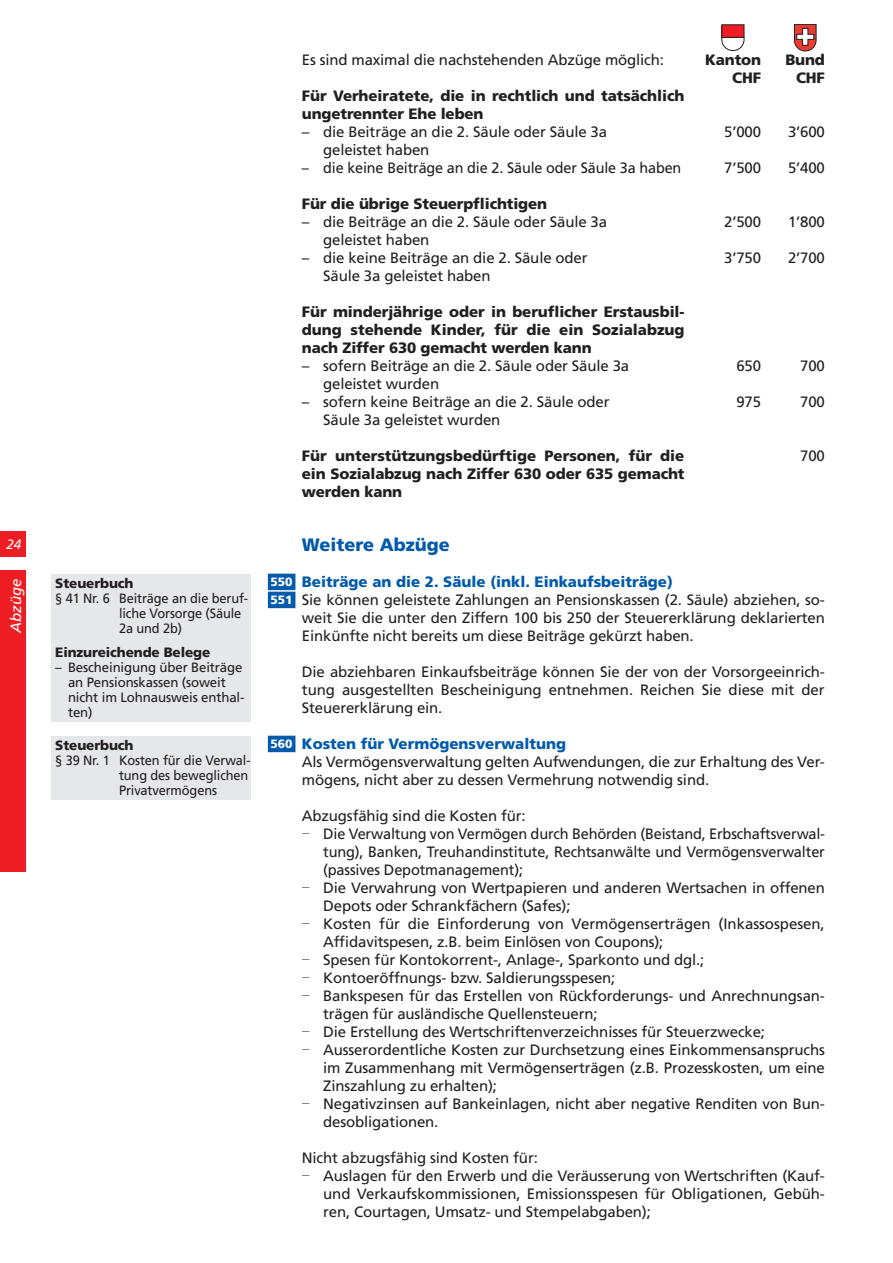
<style>
.page{position:relative;width:893px;height:1263px;background:#fff}
.page>*{position:absolute;margin:0;border:0;box-sizing:border-box;transform-origin:0 0}
.t1{font:900 18px "Frutiger LT Com";color:#015aaa}
.t2{font:15px/18px "Frutiger LT Com";letter-spacing:-.01em;color:#231f20}
.t3{font:900 15px/18px "Frutiger LT Com";letter-spacing:-.01em;color:#231f20;text-align:right}
.t4{font:900 15px "Frutiger LT Com";color:#015aaa}
.t5{font:15px "Frutiger LT Com";letter-spacing:-.01em;color:#231f20;scale:.96 1}
.t6{font:italic 15px "Frutiger LT Com";color:#fff}
.t7{font:13.5px/15px "Frutiger LT Com";letter-spacing:-.01em;color:#231f20;scale:.95 1}
.t8{font:13.5px/15px "Frutiger LT Com";letter-spacing:-.01em;color:#231f20}
.t9{font:900 13.5px "Frutiger LT Com";letter-spacing:-.01em;color:#231f20}
.t10{font:italic 13.5px "Frutiger LT Com";color:#fff}
.t11{font:900 12px/18px "Frutiger LT Com";color:#fff}
.s1{font-family:"Myriad Pro";font-weight:300;font-size:13.5px}
</style>
<div class="page">
<div style="left:0;top:531px;width:26px;height:26px;background:#ee1d23"></div>
<div style="left:0;top:570px;width:26px;height:302px;background:#ee1d23"></div>
<svg style="left:721px;top:37px;width:23px;height:14px"></svg>
<div style="left:722px;top:25px;width:22px;height:12px;background:#ee1d23"></div>
<div style="left:722px;top:25px;width:22px;height:13px;border:1px solid #231f20"></div>
<svg style="left:794px;top:24px;width:22px;height:27px"></svg>
<div style="left:268px;top:574px;width:27px;height:16px;background:#015aaa"></div>
<div style="left:268px;top:592px;width:27px;height:16px;background:#015aaa"></div>
<div style="left:51px;top:574px;width:200px;height:147px;background:#e6e7e9"></div>
<div style="left:268px;top:736px;width:27px;height:16px;background:#015aaa"></div>
<div style="left:51px;top:736px;width:200px;height:64px;background:#e6e7e9"></div>
<p class="t10" style="left:6px;top:537px;width:16px">24</p>
<p class="t6" style="left:7px;top:632px;width:56px;rotate:-90deg">Abzüge</p>
<p class="t2" style="left:302px;top:51px;width:364px">Es sind maximal die nachstehenden Abzüge möglich:</p>
<p class="t3" style="left:705px;top:50px;width:57px">Kanton<br>CHF</p>
<p class="t3" style="left:785px;top:50px;width:41px">Bund<br>CHF</p>
<p class="t3" style="left:302px;top:86px;width:384px;text-align:left">Für Verheiratete, die in rechtlich und tatsächlich ungetrennter Ehe leben</p>
<p class="t2" style="left:323px;top:123px;width:285px;text-indent:-21px">– die Beiträge an die 2. Säule oder Säule 3a geleistet haben</p>
<p class="t2" style="left:724px;top:123px;width:38px">5’000</p>
<p class="t2" style="left:788px;top:123px;width:38px">3’600</p>
<p class="t5" style="left:302px;top:159px;width:397px">– die keine Beiträge an die 2. Säule oder Säule 3a haben</p>
<p class="t2" style="left:724px;top:159px;width:38px">7’500</p>
<p class="t2" style="left:788px;top:159px;width:38px">5’400</p>
<p class="t3" style="left:302px;top:194px;width:247px">Für die übrige Steuerpflichtigen</p>
<p class="t2" style="left:323px;top:213px;width:285px;text-indent:-21px">– die Beiträge an die 2. Säule oder Säule 3a geleistet haben</p>
<p class="t2" style="left:724px;top:213px;width:38px">2’500</p>
<p class="t2" style="left:788px;top:213px;width:38px">1’800</p>
<p class="t2" style="left:323px;top:249px;width:266px;text-indent:-21px">– die keine Beiträge an die 2. Säule oder<br>Säule 3a geleistet haben</p>
<p class="t2" style="left:724px;top:249px;width:38px">3’750</p>
<p class="t2" style="left:788px;top:249px;width:38px">2’700</p>
<p class="t3" style="left:302px;top:302px;width:384px;text-align:justify">Für minderjährige oder in beruflicher Erstausbil&shy;dung stehende Kinder, für die ein Sozialabzug nach Ziffer 630 gemacht werden kann</p>
<p class="t2" style="left:323px;top:357px;width:308px;text-indent:-21px">– sofern Beiträge an die 2. Säule oder Säule 3a geleistet wurden</p>
<p class="t2" style="left:736px;top:357px;width:26px">650</p>
<p class="t2" style="left:800px;top:357px;width:26px">700</p>
<p class="t2" style="left:323px;top:393px;width:288px;text-indent:-21px">– sofern keine Beiträge an die 2. Säule oder<br>Säule 3a geleistet wurden</p>
<p class="t2" style="left:736px;top:393px;width:26px">975</p>
<p class="t2" style="left:800px;top:393px;width:26px">700</p>
<p class="t3" style="left:302px;top:446px;width:384px;text-align:justify">Für unterstützungsbedürftige Personen, für die ein Sozialabzug nach Ziffer 630 oder 635 gemacht werden kann</p>
<p class="t2" style="left:800px;top:447px;width:26px">700</p>
<p class="t11" style="left:270px;top:573px;width:24px">550<br>551</p>
<p class="t9" style="left:55px;top:575px;width:80px">Steuerbuch</p>
<p class="t7" style="left:119px;top:591px;width:137px;text-indent:-64px">§ 41 Nr. 6 Beiträge an die beruf&shy;liche Vorsorge (Säule<br>2a und 2b)</p>
<p class="t9" style="left:55px;top:644px;width:157px">Einzureichende Belege</p>
<p class="t8" style="left:68px;top:660px;width:178px;text-indent:-13px">– Bescheinigung über Beiträge an Pensionskassen (soweit nicht im Lohnausweis enthal&shy;ten)</p>
<p class="t9" style="left:55px;top:738px;width:80px">Steuerbuch</p>
<p class="t11" style="left:270px;top:735px;width:24px">560</p>
<p class="t7" style="left:119px;top:753px;width:140px;text-indent:-64px">§ 39 Nr. 1 Kosten für die Verwal&shy;tung des beweglichen<br>Privatvermögens</p>
<p class="t1" style="left:302px;top:534px;width:149px">Weitere Abzüge</p>
<p class="t4" style="left:302px;top:572px;width:373px">Beiträge an die 2. Säule (inkl. Einkaufsbeiträge)</p>
<p class="t2" style="left:302px;top:591px;width:525px;text-align:justify">Sie können geleistete Zahlungen an Pensionskassen (2. Säule) abziehen, so&shy;weit Sie die unter den Ziffern 100 bis 250 der Steuererklärung deklarierten Einkünfte nicht bereits um diese Beiträge gekürzt haben.</p>
<p class="t2" style="left:302px;top:663px;width:524px;text-align:justify">Die abziehbaren Einkaufsbeiträge können Sie der von der Vorsorgeeinrich&shy;tung ausgestellten Bescheinigung entnehmen. Reichen Sie diese mit der Steuererklärung ein.</p>
<p class="t4" style="left:302px;top:734px;width:266px">Kosten für Vermögensverwaltung</p>
<p class="t2" style="left:302px;top:753px;width:524px">Als Vermögensverwaltung gelten Aufwendungen, die zur Erhaltung des Ver&shy;mögens, nicht aber zu dessen Vermehrung notwendig sind.</p>
<p class="t2" style="left:302px;top:807px;width:225px">Abzugsfähig sind die Kosten für:</p>
<p class="t2" style="left:323px;top:825px;width:503px;text-align:justify;text-indent:-21px"><span class="s1">–</span> Die Verwaltung von Vermögen durch Behörden (Beistand, Erbschaftsverwal&shy;tung), Banken, Treuhandinstitute, Rechtsanwälte und Vermögensverwalter (passives Depotmanagement);</p>
<p class="t2" style="left:323px;top:879px;width:503px;text-indent:-21px"><span class="s1">–</span> Die Verwahrung von Wertpapieren und anderen Wertsachen in offenen<br>Depots oder Schrankfächern (Safes);</p>
<p class="t2" style="left:323px;top:915px;width:503px;text-indent:-21px"><span class="s1">–</span> Kosten für die Einforderung von Vermögenserträgen (Inkassospesen,<br>Affidavitspesen, z.B. beim Einlösen von Coupons);</p>
<p class="t2" style="left:302px;top:951px;width:404px"><span class="s1">–</span> Spesen für Kontokorrent-, Anlage-, Sparkonto und dgl.;</p>
<p class="t2" style="left:302px;top:969px;width:315px"><span class="s1">–</span> Kontoeröffnungs- bzw. Saldierungsspesen;</p>
<p class="t2" style="left:323px;top:987px;width:503px;text-indent:-21px"><span class="s1">–</span> Bankspesen für das Erstellen von Rückforderungs- und Anrechnungsan&shy;trägen für ausländische Quellensteuern;</p>
<p class="t2" style="left:302px;top:1023px;width:465px"><span class="s1">–</span> Die Erstellung des Wertschriftenverzeichnisses für Steuerzwecke;</p>
<p class="t2" style="left:323px;top:1041px;width:503px;text-align:justify;text-indent:-21px"><span class="s1">–</span> Ausserordentliche Kosten zur Durchsetzung eines Einkommensanspruchs im Zusammenhang mit Vermögenserträgen (z.B. Prozesskosten, um eine Zinszahlung zu erhalten);</p>
<p class="t2" style="left:323px;top:1095px;width:503px;text-indent:-21px"><span class="s1">–</span> Negativzinsen auf Bankeinlagen, nicht aber negative Renditen von Bun&shy;desobligationen.</p>
<p class="t2" style="left:302px;top:1149px;width:237px">Nicht abzugsfähig sind Kosten für:</p>
<p class="t2" style="left:323px;top:1167px;width:503px;text-align:justify;text-indent:-21px"><span class="s1">–</span> Auslagen für den Erwerb und die Veräusserung von Wertschriften (Kauf&shy;und Verkaufskommissionen, Emissionsspesen für Obligationen, Gebüh&shy;ren, Courtagen, Umsatz- und Stempelabgaben);</p>
</div>
